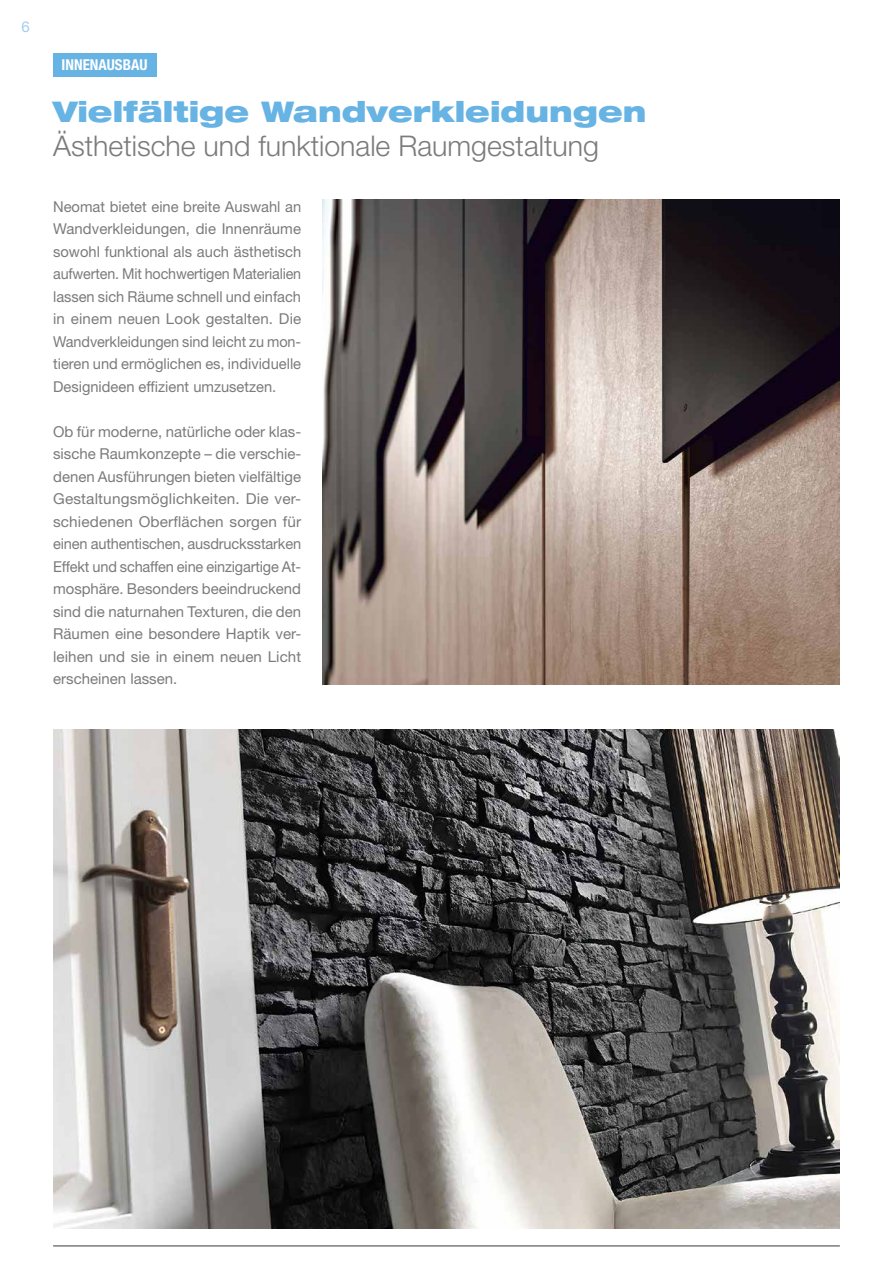
<style>
.page{position:relative;width:893px;height:1263px;background:#fff}
.page>*{position:absolute;margin:0;border:0;box-sizing:border-box;transform-origin:0 0}
.t1{font:300 28.5px "Helvetica Neue LT Std";color:#7c7b7b}
.t2{font:900 expanded 28.5px "Helvetica Neue LT Std";color:#66b3e4}
.t3{font:15px/22.5px "Helvetica Neue LT Std";color:#7c7b7b;text-align:justify}
.t4{font:700 condensed 15px "Helvetica Neue LT Std";color:#fff}
.t5{font:15px "Helvetica Neue LT Std";color:#a5cdee}
</style>
<div class="page">
<hr style="left:53px;top:1245px;width:787px;height:2px;background:#7c7b7b">
<div style="left:53px;top:53px;width:104px;height:23px;background:#66b3e4"></div>
<img style="left:322px;top:200px;width:518px;height:484px">
<img style="left:53px;top:729px;width:787px;height:500px">
<p class="t5" style="left:22px;top:18px;width:10px">6</p>
<p class="t4" style="left:62px;top:56px;width:87px">INNENAUSBAU</p>
<h1 class="t2" style="left:53px;top:93px;width:595px">Vielfältige Wandverkleidungen</h1>
<h1 class="t1" style="left:53px;top:128px;width:547px">Ästhetische und funktionale Raumgestaltung</h1>
<p class="t3" style="left:53px;top:195px;width:250px">Neomat bietet eine breite Auswahl an Wandverkleidungen, die Innenräume sowohl funktional als auch ästhetisch aufwerten. Mit hochwertigen Materialien lassen sich Räume schnell und einfach in einem neuen Look gestalten. Die Wandverkleidungen sind leicht zu mon&shy;tieren und ermöglichen es, individuelle Designideen effizient umzusetzen.</p>
<p class="t3" style="left:53px;top:420px;width:250px">Ob für moderne, natürliche oder klas&shy;sische Raumkonzepte – die verschie&shy;denen Ausführungen bieten vielfältige Gestaltungsmöglichkeiten. Die ver&shy;schiedenen Oberflächen sorgen für einen authentischen, ausdrucksstarken Effekt und schaffen eine einzigartige At&shy;mosphäre. Besonders beeindruckend sind die naturnahen Texturen, die den Räumen eine besondere Haptik ver&shy;leihen und sie in einem neuen Licht erscheinen lassen.</p>
</div>
